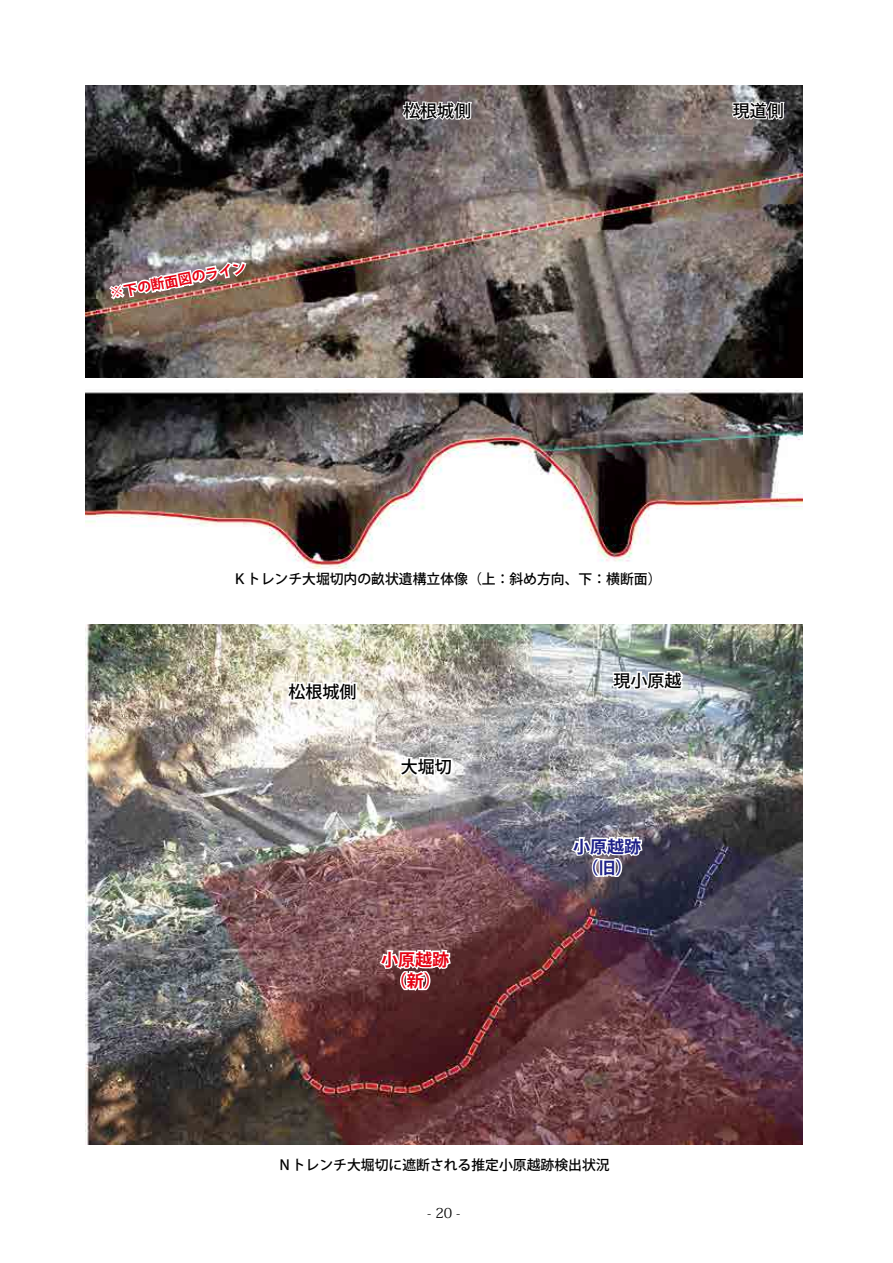
<style>
.page{position:relative;width:893px;height:1263px;background:#fff}
.page>*{position:absolute;margin:0;border:0;box-sizing:border-box;transform-origin:0 0}
.t1{font:500 16.95px "Koz Go Pro";color:#000}
.t2{font:700 16.95px/21.3px "Koz Go Pro";color:#e60012;text-align:center}
.t3{font:700 16.95px/21.3px "Koz Go Pro";color:#1d2088;text-align:center}
.t4{font:500 13.8px "Koz Go Pro";color:#000}
.t5{font:700 13.8px "Koz Go Pro";color:#e60012}
.t6{font:13.8px "Koz Min Pro";color:#000}
</style>
<div class="page">
<img style="left:85px;top:85px;width:718px;height:292px">
<img style="left:85px;top:624px;width:718px;height:521px">
<img style="left:85px;top:390px;width:718px;height:178px">
<svg style="left:377px;top:927px;width:75px;height:66px"></svg>
<svg style="left:569px;top:814px;width:75px;height:64px"></svg>
<svg style="left:610px;top:669px;width:77px;height:25px"></svg>
<svg style="left:396px;top:553px;width:58px;height:225px"></svg>
<svg style="left:285px;top:673px;width:74px;height:37px"></svg>
<img style="left:107px;top:259px;width:141px;height:44px">
<svg style="left:401px;top:98px;width:72px;height:27px"></svg>
<svg style="left:730px;top:100px;width:55px;height:21px"></svg>
<p class="t5" style="left:109px;top:285px;width:140px;rotate:-11deg">※下の断面図のライン</p>
<p class="t1" style="left:403px;top:100px;width:70px">松根城側</p>
<p class="t1" style="left:733px;top:100px;width:53px">現道側</p>
<p class="t4" style="left:233px;top:570px;width:430px">Ｋトレンチ大堀切内の畝状遺構立体像（上：斜め方向、下：横断面）</p>
<p class="t1" style="left:288px;top:681px;width:70px">松根城側</p>
<p class="t1" style="left:401px;top:756px;width:53px">大堀切</p>
<p class="t2" style="left:381px;top:950px;width:70px">小原越跡（新）</p>
<p class="t1" style="left:613px;top:670px;width:70px">現小原越</p>
<p class="t3" style="left:573px;top:837px;width:70px">小原越跡（旧）</p>
<p class="t4" style="left:278px;top:1156px;width:333px">Ｎトレンチ大堀切に遮断される推定小原越跡検出状況</p>
<p class="t6" style="left:427px;top:1203px;width:35px">- 20 -</p>
</div>
